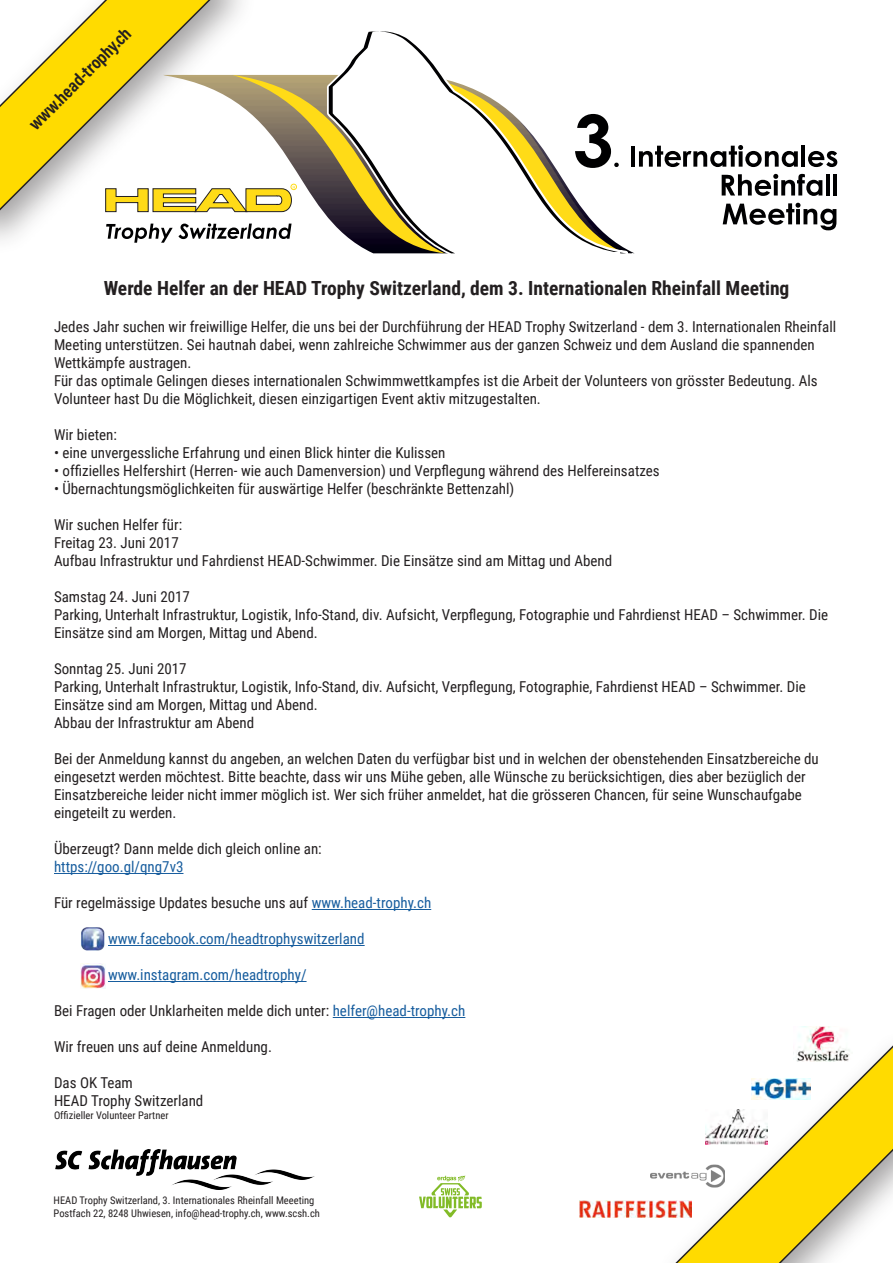
<style>
.page{position:relative;width:893px;height:1263px;background:#fff}
.page>*{position:absolute;margin:0;border:0;box-sizing:border-box;transform-origin:0 0}
.t1{font:700 19.5px "Roboto Condensed";color:#231f20}
.t2{font:700 18px "Acumin Pro Cond";color:#231f20}
.t3{font:15px/18px "Roboto Condensed";color:#231f20}
.t4{font:15px "Roboto Condensed";color:#175d9e}
.t5{font:10.5px/12.6px "Roboto Condensed";color:#231f20}
.s1{color:#175d9e}
</style>
<div class="page">
<hr style="left:54px;top:873px;width:129px;height:1px;background:#175d9e">
<hr style="left:312px;top:909px;width:119px;height:1px;background:#175d9e">
<hr style="left:108px;top:945px;width:257px;height:1px;background:#175d9e">
<hr style="left:108px;top:981px;width:199px;height:1px;background:#175d9e">
<hr style="left:333px;top:1017px;width:132px;height:1px;background:#175d9e">
<img style="left:81px;top:927px;width:24px;height:23px">
<img style="left:81px;top:963px;width:24px;height:25px">
<div style="left:0;top:0;width:258px;height:257px;background:#231f20;opacity:.42"></div>
<svg style="left:0;top:0;width:223px;height:221px"></svg>
<svg style="left:675px;top:1045px;width:218px;height:218px"></svg>
<svg style="left:693px;top:145px;width:105px;height:22px"></svg>
<hr style="left:801px;top:145px;width:4px;height:22px;background:#000001">
<svg style="left:808px;top:151px;width:29px;height:16px"></svg>
<svg style="left:722px;top:174px;width:100px;height:22px"></svg>
<hr style="left:826px;top:174px;width:4px;height:21px;background:#000001">
<hr style="left:833px;top:174px;width:4px;height:21px;background:#000001">
<svg style="left:723px;top:203px;width:113px;height:27px"></svg>
<svg style="left:325px;top:74px;width:367px;height:180px"></svg>
<svg style="left:329px;top:31px;width:297px;height:222px"></svg>
<svg style="left:105px;top:75px;width:520px;height:178px"></svg>
<img style="left:56px;top:1149px;width:258px;height:40px">
<img style="left:706px;top:1110px;width:61px;height:35px">
<img style="left:651px;top:1155px;width:74px;height:33px">
<svg style="left:419px;top:1175px;width:63px;height:42px"></svg>
<img style="left:752px;top:1078px;width:59px;height:21px">
<img style="left:793px;top:1026px;width:60px;height:35px">
<img style="left:579px;top:1200px;width:112px;height:18px">
<hr style="left:455px;top:253px;width:164px;height:1px;background:#fff">
<p class="t2" style="left:23px;top:118px;width:138px;rotate:-45deg">www.head-trophy.ch</p>
<h1 class="t1" style="left:104px;top:275px;width:687px">Werde Helfer an der HEAD Trophy Switzerland, dem 3. Internationalen Rheinfall Meeting</h1>
<p class="t3" style="left:54px;top:317px;width:784px">Jedes Jahr suchen wir freiwillige Helfer, die uns bei der Durchführung der HEAD Trophy Switzerland - dem 3. Internationalen Rheinfall Meeting unterstützen. Sei hautnah dabei, wenn zahlreiche Schwimmer aus der ganzen Schweiz und dem Ausland die spannenden Wettkämpfe austragen.<br>Für das optimale Gelingen dieses internationalen Schwimmwettkampfes ist die Arbeit der Volunteers von grösster Bedeutung. Als Volunteer hast Du die Möglichkeit, diesen einzigartigen Event aktiv mitzugestalten.</p>
<p class="t3" style="left:54px;top:425px;width:64px">Wir bieten:</p>
<p class="t3" style="left:54px;top:443px;width:393px">• eine unvergessliche Erfahrung und einen Blick hinter die Kulissen</p>
<p class="t3" style="left:54px;top:461px;width:607px">• offizielles Helfershirt (Herren- wie auch Damenversion) und Verpflegung während des Helfereinsatzes</p>
<p class="t3" style="left:54px;top:479px;width:462px">• Übernachtungsmöglichkeiten für auswärtige Helfer (beschränkte Bettenzahl)</p>
<p class="t3" style="left:54px;top:515px;width:560px">Wir suchen Helfer für:<br>Freitag 23. Juni 2017<br>Aufbau Infrastruktur und Fahrdienst HEAD-Schwimmer. Die Einsätze sind am Mittag und Abend</p>
<p class="t3" style="left:54px;top:587px;width:776px">Samstag 24. Juni 2017<br>Parking, Unterhalt Infrastruktur, Logistik, Info-Stand, div. Aufsicht, Verpflegung, Fotographie und Fahrdienst HEAD – Schwimmer. Die<br>Einsätze sind am Morgen, Mittag und Abend.</p>
<p class="t3" style="left:54px;top:659px;width:753px">Sonntag 25. Juni 2017<br>Parking, Unterhalt Infrastruktur, Logistik, Info-Stand, div. Aufsicht, Verpflegung, Fotographie, Fahrdienst HEAD – Schwimmer. Die Einsätze sind am Morgen, Mittag und Abend.<br>Abbau der Infrastruktur am Abend</p>
<p class="t3" style="left:54px;top:749px;width:766px">Bei der Anmeldung kannst du angeben, an welchen Daten du verfügbar bist und in welchen der obenstehenden Einsatzbereiche du eingesetzt werden möchtest. Bitte beachte, dass wir uns Mühe geben, alle Wünsche zu berücksichtigen, dies aber bezüglich der Einsatzbereiche leider nicht immer möglich ist. Wer sich früher anmeldet, hat die grösseren Chancen, für seine Wunschaufgabe eingeteilt zu werden.</p>
<p class="t3" style="left:54px;top:839px;width:269px">Überzeugt? Dann melde dich gleich online an:</p>
<p class="t4" style="left:54px;top:856px;width:131px">https://goo.gl/qng7v3</p>
<p class="t3" style="left:54px;top:893px;width:379px">Für regelmässige Updates besuche uns auf <span class="s1">www.head-trophy.ch</span></p>
<p class="t4" style="left:108px;top:928px;width:258px">www.facebook.com/headtrophyswitzerland</p>
<p class="t4" style="left:108px;top:964px;width:200px">www.instagram.com/headtrophy/</p>
<p class="t3" style="left:54px;top:1001px;width:413px">Bei Fragen oder Unklarheiten melde dich unter: <span class="s1">helfer@head-trophy.ch</span></p>
<p class="t3" style="left:54px;top:1037px;width:219px">Wir freuen uns auf deine Anmeldung.</p>
<p class="t3" style="left:54px;top:1073px;width:151px">Das OK Team<br>HEAD Trophy Switzerland</p>
<p class="t5" style="left:54px;top:1108px;width:116px">Offizieller Volunteer Partner</p>
<p class="t5" style="left:54px;top:1194px;width:268px">HEAD Trophy Switzerland, 3. Internationales Rheinfall Meeeting<br>Postfach 22, 8248 Uhwiesen, info@head-trophy.ch, www.scsh.ch</p>
</div>
